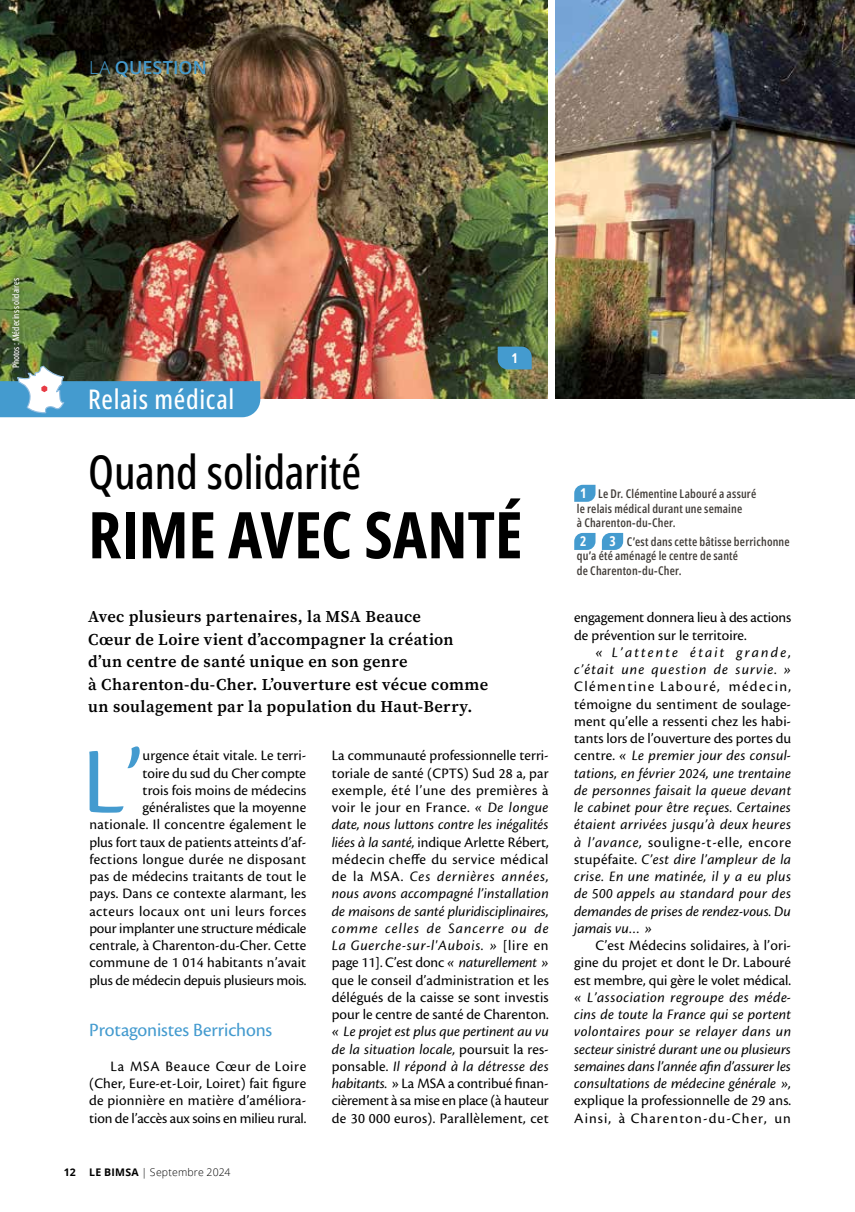
<style>
.page{position:relative;width:855px;height:1212px;background:#fff}
.page>*{position:absolute;margin:0;border:0;box-sizing:border-box;transform-origin:0 0}
.t1{font:97.35px "Cronos Pro";color:#449bcf}
.t2{font:700 64.5px "Open Sans Condensed";color:#000}
.t3{font:500 46.5px "Open Sans Condensed";letter-spacing:-.005em;color:#000}
.t4{font:500 27px "Open Sans Condensed";letter-spacing:.025em;color:#fff}
.t5{font:19.5px "Cronos Pro";letter-spacing:-.01em;color:#449bcf}
.t6{font:600 18px "Open Sans";color:#449bcf}
.t7{font:600 16.5px/22.5px "Source Serif 4";letter-spacing:.02em;color:#000}
.t8{font:15px/17.2px "Cronos Pro";letter-spacing:.005em;color:#000;text-align:justify}
.t9{font:italic 15px/17.2px "Cronos Pro";letter-spacing:.005em;color:#000;text-align:justify}
.t10{font:italic 15px/17.2px "Cronos Pro";letter-spacing:.065em;color:#000;text-align:right}
.t11{font:700 13.5px "Open Sans Condensed";color:#fff}
.t12{font:600 12px/14.4px "Open Sans Condensed";letter-spacing:.015em;color:#413c38}
.t13{font:300 10.5px "Open Sans";letter-spacing:.02em;color:#000}
.t14{font:700 10.5px "Open Sans";color:#000}
.t15{font:500 9px "Open Sans Condensed";color:#fff}
.s1{font-weight:300}
.s2{font-weight:700}
.s3{font-style:italic}
.s4{font-weight:700;font-size:13.5px;color:#fff}
.s5{font-style:normal}
</style>
<div class="page">
<img style="left:0;top:0;width:547px;height:398px">
<svg style="left:497px;top:347px;width:34px;height:22px"></svg>
<img style="left:556px;top:0;width:299px;height:398px">
<div style="left:8px;top:274px;width:16px;height:98px;background:#000;opacity:.46"></div>
<img style="left:0;top:365px;width:260px;height:52px">
<svg style="left:602px;top:533px;width:21px;height:17px"></svg>
<svg style="left:574px;top:485px;width:21px;height:17px"></svg>
<svg style="left:574px;top:533px;width:21px;height:17px"></svg>
<p class="t6" style="left:89px;top:55px;width:119px"><span class="s1">LA</span> QUESTION</p>
<p class="t15" style="left:10px;top:368px;width:92px;rotate:-90deg">Photos : Médecins solidaires</p>
<h3 class="t4" style="left:88px;top:380px;width:148px">Relais médical</h3>
<p class="t11" style="left:511px;top:348px;width:8px">1</p>
<h3 class="t3" style="left:88px;top:440px;width:274px">Quand solidarité</h3>
<h2 class="t2" style="left:88px;top:488px;width:436px">RIME AVEC SANTÉ</h2>
<p class="t7" style="left:88px;top:605px;width:401px">Avec plusieurs partenaires, la MSA Beauce<br>Cœur de Loire vient d’accompagner la création d’un centre de santé unique en son genre<br>à Charenton-du-Cher. L’ouverture est vécue comme un soulagement par la population du Haut-Berry.</p>
<h1 class="t1" style="left:82px;top:726px;width:62px">L’</h1>
<p class="t8" style="left:89px;top:747px;width:219px;text-align:right">urgence était vitale. Le terri-<br>toire du sud du Cher compte<br>trois fois moins de médecins généralistes que la moyenne nationale. Il concentre également le plus fort taux de patients atteints d’af&shy;fections longue durée ne disposant pas de médecins traitants de tout le pays. Dans ce contexte alarmant, les acteurs locaux ont uni leurs forces pour implanter une structure médicale centrale, à Charenton-du-Cher. Cette commune de 1 014 habitants n’avait plus de médecin depuis plusieurs mois.</p>
<h3 class="t5" style="left:89px;top:1019px;width:184px">Protagonistes Berrichons</h3>
<p class="t8" style="left:89px;top:1057px;width:218px;text-indent:21px">La MSA Beauce Cœur de Loire (Cher, Eure-et-Loir, Loiret) fait figure de pionnière en matière d’améliora&shy;tion de l’accès aux soins en milieu rural.</p>
<p class="t14" style="left:64px;top:1165px;width:13px">12</p>
<p class="t13" style="left:89px;top:1165px;width:143px"><span class="s2">LE BIMSA</span> | Septembre 2024</p>
<p class="t8" style="left:332px;top:747px;width:219px">La communauté professionnelle terri&shy;toriale de santé (CPTS) Sud 28 a, par exemple, été l’une des premières à voir le jour en France. <span class="s3">« De longue date, nous luttons contre les inégalités liées à la santé,</span> indique Arlette Rébert, médecin cheffe du service médical de la MSA. <span class="s3">Ces dernières années, nous avons accompagné l’installation de maisons de santé pluridisciplinaires, comme celles de Sancerre ou de La Guerche-sur- l'Aubois. »</span> [lire en page 11]. C’est donc <span class="s3">« naturellement » </span>que le conseil d’administration et les délégués de la caisse se sont investis pour le centre de santé de Charenton.</p>
<p class="t8" style="left:332px;top:1023px;width:218px"><span class="s3">« Le projet est plus que pertinent au vu de la situation locale,</span> poursuit la res&shy;ponsable. <span class="s3">Il répond à la détresse des habitants.</span> » La MSA a contribué finan&shy;cièrement à sa mise en place (à hauteur de 30 000 euros). Parallèlement, cet</p>
<p class="t12" style="left:577px;top:486px;width:181px"><span class="s4">1</span> Le Dr. Clémentine Labouré a assuré le relais médical durant une semaine<br>à Charenton-du-Cher.</p>
<p class="t11" style="left:580px;top:531px;width:8px">2</p>
<p class="t12" style="left:577px;top:534px;width:214px;text-indent:32px"><span class="s4">3</span> C’est dans cette bâtisse berrichonne qu’a été aménagé le centre de santé<br>de Charenton-du-Cher.</p>
<p class="t8" style="left:574px;top:609px;width:218px">engagement donnera lieu à des actions de prévention sur le territoire.</p>
<p class="t10" style="left:574px;top:644px;width:218px">« L’attente était grande, c’était une question de survie. »</p>
<p class="t9" style="left:574px;top:678px;width:218px"><span class="s5">Clémentine Labouré, médecin, témoigne du sentiment de soulage&shy;ment qu’elle a ressenti chez les habi&shy;tants lors de l’ouverture des portes du centre.</span> « Le premier jour des consul&shy;tations, en février 2024, une trentaine de personnes faisait la queue devant le cabinet pour être reçues. Certaines étaient arrivées jusqu’à deux heures à l’avance, <span class="s5">souligne-t-elle, encore stupéfaite.</span> C’est dire l’ampleur de la crise. En une matinée, il y a eu plus de 500 appels au standard pour des demandes de prises de rendez-vous. Du jamais vu… »</p>
<p class="t8" style="left:574px;top:937px;width:218px;text-indent:21px">C’est Médecins solidaires, à l’ori&shy;gine du projet et dont le Dr. Labouré est membre, qui gère le volet médical.</p>
<p class="t9" style="left:574px;top:989px;width:218px">« L’association regroupe des méde&shy;cins de toute la France qui se portent volontaires pour se relayer dans un secteur sinistré durant une ou plusieurs semaines dans l’année afin d’assurer les consultations de médecine générale »,</p>
<p class="t8" style="left:574px;top:1092px;width:218px">explique la professionnelle de 29 ans.<br>Ainsi, à Charenton-du-Cher, un</p>
</div>
